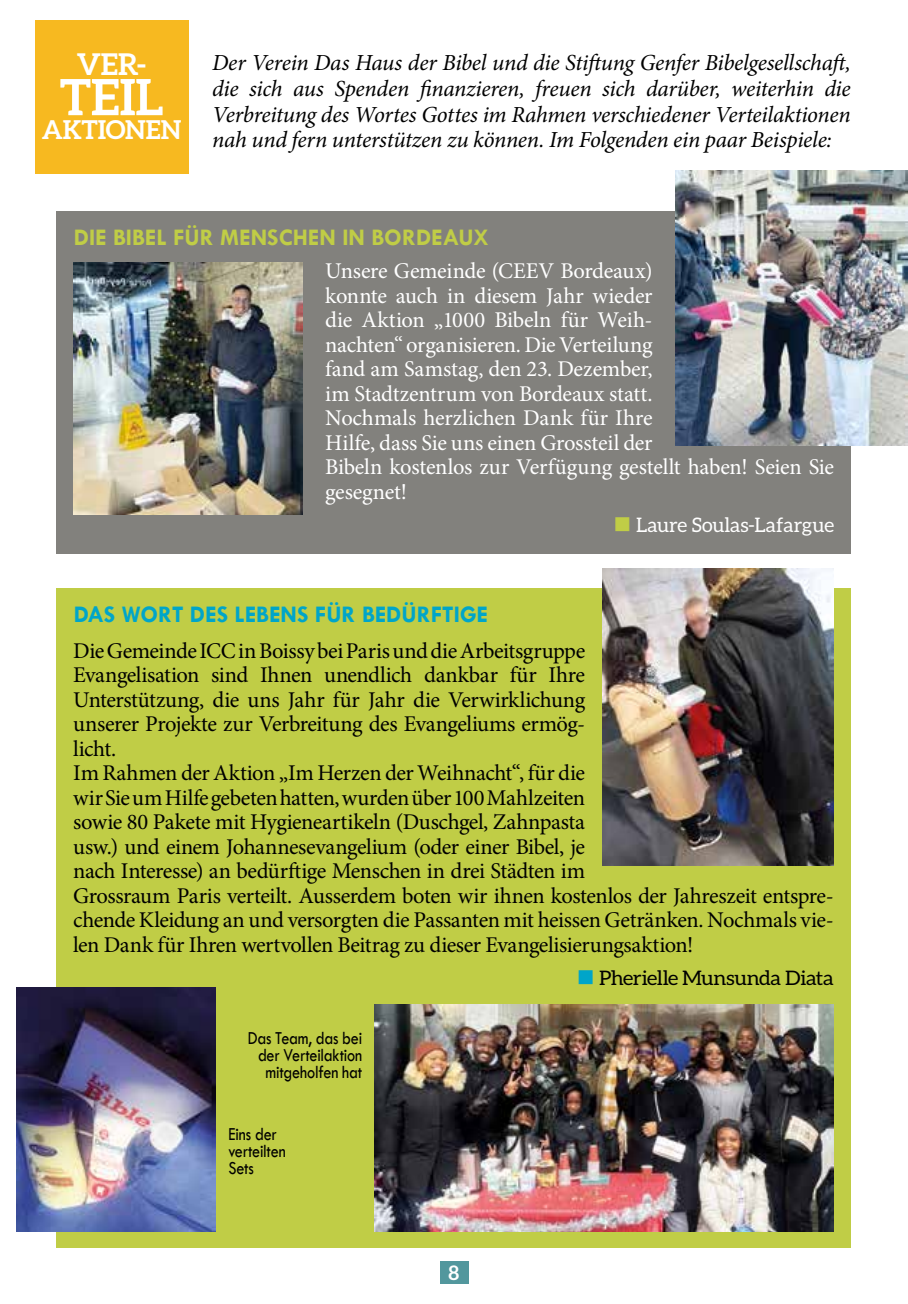
<style>
.page{position:relative;width:908px;height:1304px;background:#fff}
.page>*{position:absolute;margin:0;border:0;box-sizing:border-box;transform-origin:0 0}
.t1{font:700 50px "Aleo";color:#fff}
.t2{font:700 30px "Aleo";color:#fff}
.t3{font:700 26px "Aleo";letter-spacing:-.005em;color:#fff}
.t4{font:700 24px "Tw Cen";color:#c0cd46}
.t5{font:700 24px "Tw Cen";color:#00a5c9}
.t6{font:italic 23px/25.6px "Minion Pro";letter-spacing:-.015em;color:#000;text-align:justify}
.t7{font:22.4px/24.6px "Minion Pro";letter-spacing:-.02em;color:#000}
.t8{font:22.4px/24.6px "Minion Pro";letter-spacing:-.01em;color:#fff}
.t9{font:20px "Aleo";letter-spacing:-.02em;color:#000;scale:1.04 1}
.t10{font:20px "Aleo";color:#fff}
.t11{font:700 20px "Aleo";color:#fff}
.t12{font:19px/17px "Tw Cen";letter-spacing:-.015em;color:#000;text-align:right;scale:.85 1}
.s1{color:#c0cd46}
.s2{color:#00a5c9}
</style>
<div class="page">
<div style="left:440px;top:1261px;width:28px;height:23px;background:#52979d"></div>
<div style="left:35px;top:20px;width:153px;height:153px;background:#f7b920"></div>
<div style="left:57px;top:212px;width:793px;height:342px;background:#82817d"></div>
<div style="left:56px;top:588px;width:794px;height:659px;background:#c0cd46"></div>
<img style="left:74px;top:262px;width:228px;height:253px">
<img style="left:675px;top:171px;width:232px;height:274px">
<img style="left:602px;top:568px;width:231px;height:298px">
<img style="left:374px;top:1005px;width:459px;height:226px">
<img style="left:17px;top:988px;width:199px;height:243px">
<h2 class="t2" style="left:77px;top:47px;width:71px">VER-</h2>
<h1 class="t1" style="left:60px;top:68px;width:105px">TEIL</h1>
<p class="t3" style="left:42px;top:115px;width:141px">AKTIONEN</p>
<p class="t6" style="left:212px;top:50px;width:639px">Der Verein Das Haus der Bibel und die Stiftung Genfer Bibelgesellschaft, die sich aus Spenden finanzieren, freuen sich darüber, weiterhin die Verbreitung des Wortes Gottes im Rahmen verschiedener Verteilaktionen nah und fern unterstützen zu können. Im Folgenden ein paar Beispiele:</p>
<p class="t4" style="left:74px;top:223px;width:416px">DIE BIBEL FÜR MENSCHEN IN BORDEAUX</p>
<p class="t8" style="left:325px;top:259px;width:510px">Unsere Gemeinde (CEEV Bordeaux)<br>konnte auch in diesem Jahr wieder<br>die Aktion „1000 Bibeln für Weih-<br>nachten“ organisieren. Die Verteilung<br>fand am Samstag, den 23. Dezember,<br>im Stadtzentrum von Bordeaux statt.<br>Nochmals herzlichen Dank für Ihre<br>Hilfe, dass Sie uns einen Grossteil der<br>Bibeln kostenlos zur Verfügung gestellt haben! Seien Sie gesegnet!</p>
<p class="t10" style="left:613px;top:513px;width:222px"><span class="s1">■</span> Laure Soulas-Lafargue</p>
<p class="t5" style="left:74px;top:600px;width:415px">DAS WORT DES LEBENS FÜR BEDÜRFTIGE</p>
<p class="t7" style="left:73px;top:638px;width:761px">Die Gemeinde ICC in Boissy bei Paris und die Arbeitsgruppe<br>Evangelisation sind Ihnen unendlich dankbar für Ihre<br>Unterstützung, die uns Jahr für Jahr die Verwirklichung<br>unserer Projekte zur Verbreitung des Evangeliums ermög-<br>licht.<br>Im Rahmen der Aktion „Im Herzen der Weihnacht“, für die<br>wir Sie um Hilfe gebeten hatten, wurden über 100 Mahlzeiten<br>sowie 80 Pakete mit Hygieneartikeln (Duschgel, Zahnpasta<br>usw.) und einem Johannesevangelium (oder einer Bibel, je<br>nach Interesse) an bedürftige Menschen in drei Städten im<br>Grossraum Paris verteilt. Ausserdem boten wir ihnen kostenlos der Jahreszeit entspre&shy;chende Kleidung an und versorgten die Passanten mit heissen Getränken. Nochmals vie&shy;len Dank für Ihren wertvollen Beitrag zu dieser Evangelisierungsaktion!</p>
<p class="t9" style="left:576px;top:966px;width:248px"><span class="s2">■</span> Pherielle Munsunda Diata</p>
<p class="t12" style="left:248px;top:1029px;width:136px">Das Team, das bei der Verteilaktion mitgeholfen hat</p>
<p class="t12" style="left:228px;top:1125px;width:69px;text-align:left">Eins der verteilten<br>Sets</p>
<p class="t11" style="left:448px;top:1261px;width:12px">8</p>
</div>
